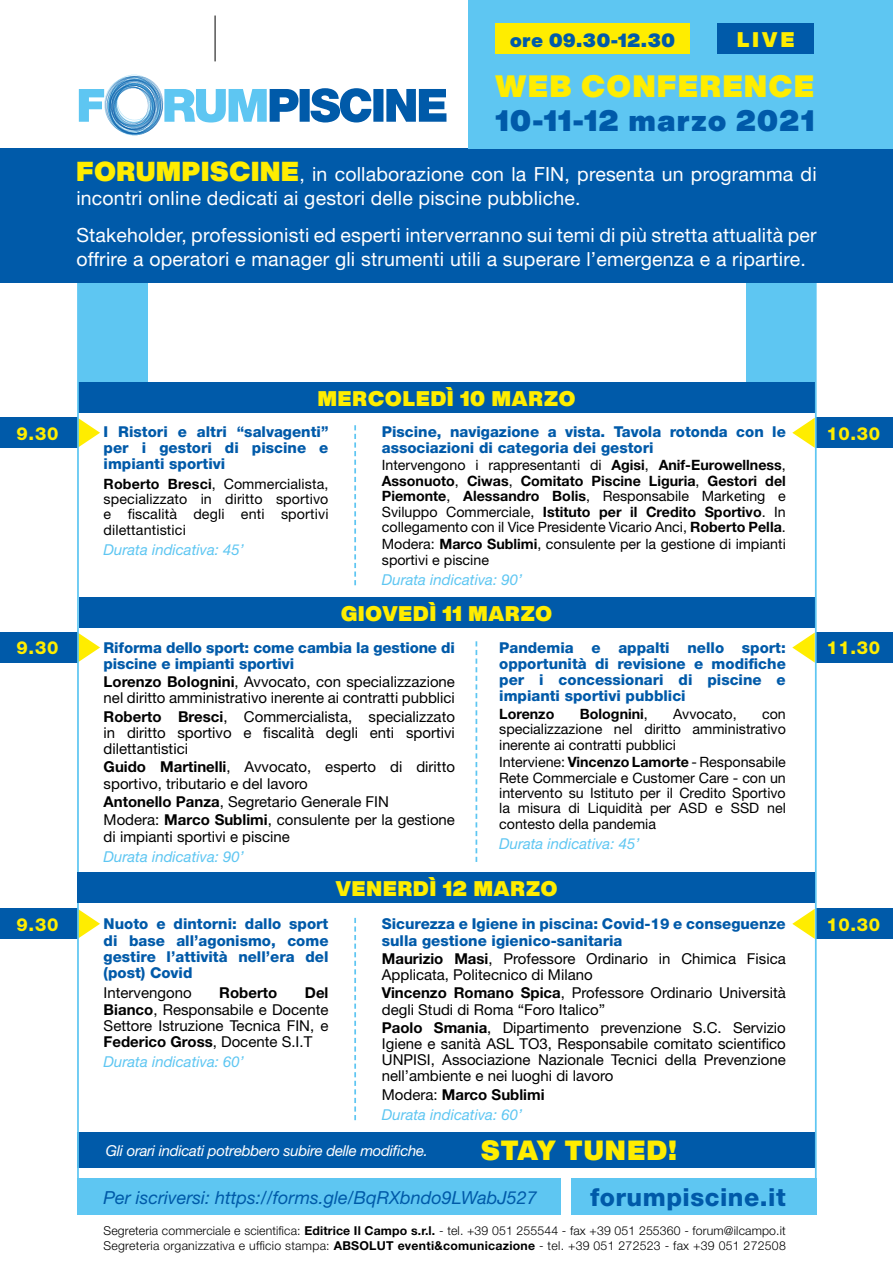
<style>
.page{position:relative;width:893px;height:1263px;background:#fff}
.page>*{position:absolute;margin:0;border:0;box-sizing:border-box;transform-origin:0 0}
.t1{font:900 30.45px "Helvetica Now Display";letter-spacing:.06em;color:#ffed00}
.t2{font:900 29.1px "Helvetica Now Display";letter-spacing:.06em;color:#005aa9}
.t3{font:900 27.3px "Helvetica Now Display";letter-spacing:.05em;color:#ffed00}
.t4{font:800 24.9px "Helvetica Neue";letter-spacing:.02em;color:#005aa9}
.t5{font:900 20.85px "Helvetica Now Display";letter-spacing:.05em;color:#ffed00}
.t6{font:19.5px/24px "Helvetica Neue";letter-spacing:.01em;color:#fff}
.t7{font:900 18.75px "Helvetica Now Display";letter-spacing:.05em;color:#005aa9}
.t8{font:italic 18px "Helvetica Neue";color:#005aa9}
.t9{font:800 18px "Helvetica Neue";letter-spacing:.04em;color:#ffed00}
.t10{font:15px/16.2px "Helvetica Neue";color:#000}
.t11{font:800 15px/16.2px "Helvetica Neue";color:#005aa9;text-align:justify}
.t12{font:italic 15px/20.4px "Helvetica Neue";color:#5ec6f2}
.t13{font:italic 15px "Helvetica Neue";letter-spacing:-.02em;color:#fff}
.t14{font:700 15px "Helvetica Neue";color:#000}
.t15{font:14.25px/15.5px "Helvetica Neue";color:#000;text-align:justify}
.t16{font:700 14.25px/15.5px "Helvetica Neue";color:#000;text-align:justify}
.t17{font:300 12.3px/14.7px "Helvetica Neue";letter-spacing:.01em;color:#000}
.s1{font-family:"Helvetica Now Display";font-weight:900;font-size:27px;color:#ffed00}
.s2{font-weight:700}
.s3{font-weight:400}
.s4{font-style:normal;color:#000}
.s5{font-weight:700;font-style:normal;color:#000}
</style>
<div class="page">
<div style="left:78px;top:261px;width:69px;height:137px;background:#5ec6f2"></div>
<div style="left:746px;top:261px;width:70px;height:137px;background:#5ec6f2"></div>
<div style="left:79px;top:597px;width:737px;height:30px;background:#005aa9"></div>
<svg style="left:79px;top:909px;width:21px;height:29px"></svg>
<div style="left:0;top:909px;width:78px;height:30px;background:#005aa9"></div>
<svg style="left:792px;top:909px;width:23px;height:30px"></svg>
<div style="left:816px;top:909px;width:77px;height:30px;background:#005aa9"></div>
<svg style="left:792px;top:632px;width:23px;height:30px"></svg>
<div style="left:816px;top:632px;width:77px;height:30px;background:#005aa9"></div>
<svg style="left:792px;top:418px;width:23px;height:30px"></svg>
<div style="left:816px;top:418px;width:77px;height:30px;background:#005aa9"></div>
<svg style="left:79px;top:418px;width:21px;height:29px"></svg>
<div style="left:0;top:418px;width:78px;height:30px;background:#005aa9"></div>
<svg style="left:79px;top:633px;width:21px;height:29px"></svg>
<div style="left:0;top:632px;width:78px;height:30px;background:#005aa9"></div>
<div style="left:78px;top:383px;width:738px;height:30px;background:#005aa9"></div>
<div style="left:78px;top:1132px;width:738px;height:36px;background:#005aa9"></div>
<hr style="left:77px;top:280px;width:2px;height:901px;background:#5ec6f2">
<hr style="left:815px;top:280px;width:2px;height:901px;background:#5ec6f2">
<div style="left:0;top:149px;width:893px;height:134px;background:#005aa9"></div>
<div style="left:469px;top:0;width:424px;height:149px;background:#5ec6f2"></div>
<div style="left:300px;top:89px;width:10px;height:33px;background:#005aa9"></div>
<svg style="left:310px;top:88px;width:61px;height:34px"></svg>
<div style="left:373px;top:89px;width:10px;height:33px;background:#005aa9"></div>
<svg style="left:386px;top:89px;width:60px;height:33px"></svg>
<svg style="left:79px;top:75px;width:219px;height:60px"></svg>
<div style="left:717px;top:23px;width:97px;height:31px;background:#005aa9"></div>
<div style="left:495px;top:23px;width:195px;height:31px;background:#ffed00"></div>
<div style="left:78px;top:872px;width:737px;height:31px;background:#005aa9"></div>
<div style="left:571px;top:1178px;width:246px;height:36px;background:#5ec6f2"></div>
<div style="left:78px;top:1178px;width:483px;height:36px;background:#5ec6f2"></div>
<svg style="left:354px;top:425px;width:2px;height:160px"></svg>
<svg style="left:354px;top:918px;width:2px;height:202px"></svg>
<svg style="left:476px;top:641px;width:1px;height:221px"></svg>
<hr style="left:215px;top:16px;width:1px;height:45px;background:#000">
<p class="t7" style="left:510px;top:27px;width:167px">ORE 09.30-12.30</p>
<h3 class="t5" style="left:737px;top:25px;width:59px">LIVE</h3>
<h1 class="t1" style="left:496px;top:64px;width:318px">WEB CONFERENCE</h1>
<h2 class="t2" style="left:495px;top:100px;width:320px">10-11-12 MARZO 2021</h2>
<h3 class="t6" style="left:76px;top:162px;width:742px"><span class="s1">FORUMPISCINE</span>, in collaborazione con la FIN, presenta un programma di incontri online dedicati ai gestori delle piscine pubbliche.</h3>
<h3 class="t6" style="left:76px;top:223px;width:742px">Stakeholder, professionisti ed esperti interverranno sui temi di più stretta attualità per offrire a operatori e manager gli strumenti utili a superare l’emergenza e a ripartire.</h3>
<h3 class="t5" style="left:318px;top:384px;width:259px">MERCOLEDÌ 10 MARZO</h3>
<p class="t11" style="left:104px;top:423px;width:226px">I Ristori e altri “salvagenti” per i gestori di piscine e impianti sportivi</p>
<p class="t15" style="left:104px;top:476px;width:226px"><span class="s2">Roberto Bresci</span>, Commercialista, specializzato in diritto sportivo e fiscalità degli enti sportivi dilettantistici</p>
<p class="t12" style="left:104px;top:539px;width:142px">Durata indicativa: 45’</p>
<p class="t11" style="left:382px;top:423px;width:405px">Piscine, navigazione a vista. Tavola rotonda con le associazioni di categoria dei gestori</p>
<p class="t16" style="left:382px;top:457px;width:405px"><span class="s3">Intervengono i rappresentanti di</span> Agisi<span class="s3">,</span> Anif-Eurowellness<span class="s3">, </span>Assonuoto<span class="s3">,</span> Ciwas<span class="s3">,</span> Comitato Piscine Liguria<span class="s3">,</span> Gestori del Piemonte<span class="s3">,</span> Alessandro Bolis<span class="s3">, Responsabile Marketing e Sviluppo Commerciale,</span> Istituto per il Credito Sportivo<span class="s3">. In collegamento con il Vice Presidente Vicario Anci,</span> Roberto Pella<span class="s3">.</span></p>
<p class="t15" style="left:382px;top:536px;width:405px">Modera: <span class="s2">Marco Sublimi</span>, consulente per la gestione di impianti sportivi e piscine</p>
<p class="t12" style="left:382px;top:569px;width:142px">Durata indicativa: 90’</p>
<p class="t9" style="left:17px;top:422px;width:43px">9.30</p>
<p class="t9" style="left:826px;top:422px;width:55px">10.30</p>
<p class="t9" style="left:17px;top:637px;width:43px">9.30</p>
<h3 class="t5" style="left:341px;top:599px;width:212px">GIOVEDÌ 11 MARZO</h3>
<p class="t11" style="left:104px;top:639px;width:353px">Riforma dello sport: come cambia la gestione di piscine e impianti sportivi</p>
<p class="t10" style="left:104px;top:674px;width:353px"><span class="s2">Lorenzo Bolognini</span>, Avvocato, con specializzazione nel diritto amministrativo inerente ai contratti pubblici</p>
<p class="t10" style="left:104px;top:708px;width:353px;text-align:justify"><span class="s2">Roberto Bresci</span>, Commercialista, specializzato in diritto sportivo e fiscalità degli enti sportivi dilettantistici</p>
<p class="t10" style="left:104px;top:759px;width:353px"><span class="s2">Guido Martinelli</span>, Avvocato, esperto di diritto sportivo, tributario e del lavoro</p>
<p class="t10" style="left:104px;top:792px;width:353px;line-height:18.3px"><span class="s2">Antonello Panza</span>, Segretario Generale FIN<br>Modera: <span class="s2">Marco Sublimi</span>, consulente per la gestione</p>
<p class="t10" style="left:104px;top:828px;width:188px">di impianti sportivi e piscine</p>
<p class="t12" style="left:104px;top:846px;width:142px">Durata indicativa: 90’</p>
<p class="t11" style="left:499px;top:639px;width:288px">Pandemia e appalti nello sport: opportunità di revisione e modifiche per i concessionari di piscine e impianti sportivi pubblici</p>
<p class="t16" style="left:499px;top:706px;width:57px">Lorenzo</p>
<p class="t16" style="left:580px;top:706px;width:70px">Bolognini<span class="s3">,</span></p>
<p class="t15" style="left:673px;top:706px;width:65px">Avvocato,</p>
<p class="t15" style="left:499px;top:706px;width:288px;text-indent:263px">con specializzazione nel diritto amministrativo inerente ai contratti pubblici</p>
<p class="t15" style="left:499px;top:754px;width:288px">Interviene: <span class="s2">Vincenzo Lamorte</span> - Responsabile Rete Commerciale e Customer Care - con un intervento su Istituto per il Credito Sportivo la misura di Liquidità per ASD e SSD nel contesto della pandemia</p>
<p class="t12" style="left:499px;top:833px;width:142px">Durata indicativa: 45’</p>
<h3 class="t5" style="left:336px;top:874px;width:223px">VENERDÌ 12 MARZO</h3>
<p class="t9" style="left:826px;top:637px;width:55px">11.30</p>
<p class="t9" style="left:17px;top:913px;width:43px">9.30</p>
<p class="t9" style="left:826px;top:913px;width:55px">10.30</p>
<p class="t11" style="left:382px;top:916px;width:405px">Sicurezza e Igiene in piscina: Covid-19 e conseguenze sulla gestione igienico-sanitaria</p>
<p class="t10" style="left:382px;top:950px;width:405px"><span class="s2">Maurizio Masi</span>, Professore Ordinario in Chimica Fisica<br>Applicata, Politecnico di Milano</p>
<p class="t10" style="left:382px;top:985px;width:405px"><span class="s2">Vincenzo Romano Spica</span>, Professore Ordinario Università degli Studi di Roma “Foro Italico”</p>
<p class="t10" style="left:382px;top:1019px;width:405px;text-align:justify"><span class="s2">Paolo Smania</span>, Dipartimento prevenzione S.C. Servizio Igiene e sanità ASL TO3, Responsabile comitato scientifico UNPISI, Associazione Nazionale Tecnici della Prevenzione nell’ambiente e nei luoghi di lavoro</p>
<p class="t12" style="left:382px;top:1084px;width:164px"><span class="s4">Modera:</span> <span class="s5">Marco Sublimi<br></span>Durata indicativa: 60’</p>
<p class="t11" style="left:104px;top:916px;width:226px">Nuoto e dintorni: dallo sport di base all’agonismo, come gestire l’attività nell’era del (post) Covid</p>
<p class="t10" style="left:104px;top:985px;width:90px">Intervengono</p>
<p class="t14" style="left:219px;top:984px;width:60px">Roberto</p>
<p class="t10" style="left:104px;top:985px;width:226px;text-align:justify;text-indent:201px"><span class="s2">Del Bianco</span>, Responsabile e Docente Settore Istruzione Tecnica FIN, e <span class="s2">Federico Gross</span>, Docente S.I.T</p>
<p class="t12" style="left:104px;top:1051px;width:142px">Durata indicativa: 60’</p>
<p class="t13" style="left:106px;top:1142px;width:324px">Gli orari indicati potrebbero subire delle modifiche.</p>
<h3 class="t3" style="left:481px;top:1131px;width:197px">STAY TUNED!</h3>
<p class="t8" style="left:104px;top:1186px;width:435px">Per iscriversi: https://forms.gle/BqRXbndo9LWabJ527</p>
<h3 class="t4" style="left:590px;top:1182px;width:197px">forumpiscine.it</h3>
<p class="t17" style="left:104px;top:1223px;width:684px">Segreteria commerciale e scientifica: <span class="s2">Editrice Il Campo s.r.l.</span> - tel. +39 051 255544 - fax +39 051 255360 - forum@ilcampo.it<br>Segreteria organizzativa e ufficio stampa: <span class="s2">ABSOLUT eventi&amp;comunicazione</span> - tel. +39 051 272523 - fax +39 051 272508</p>
</div>
